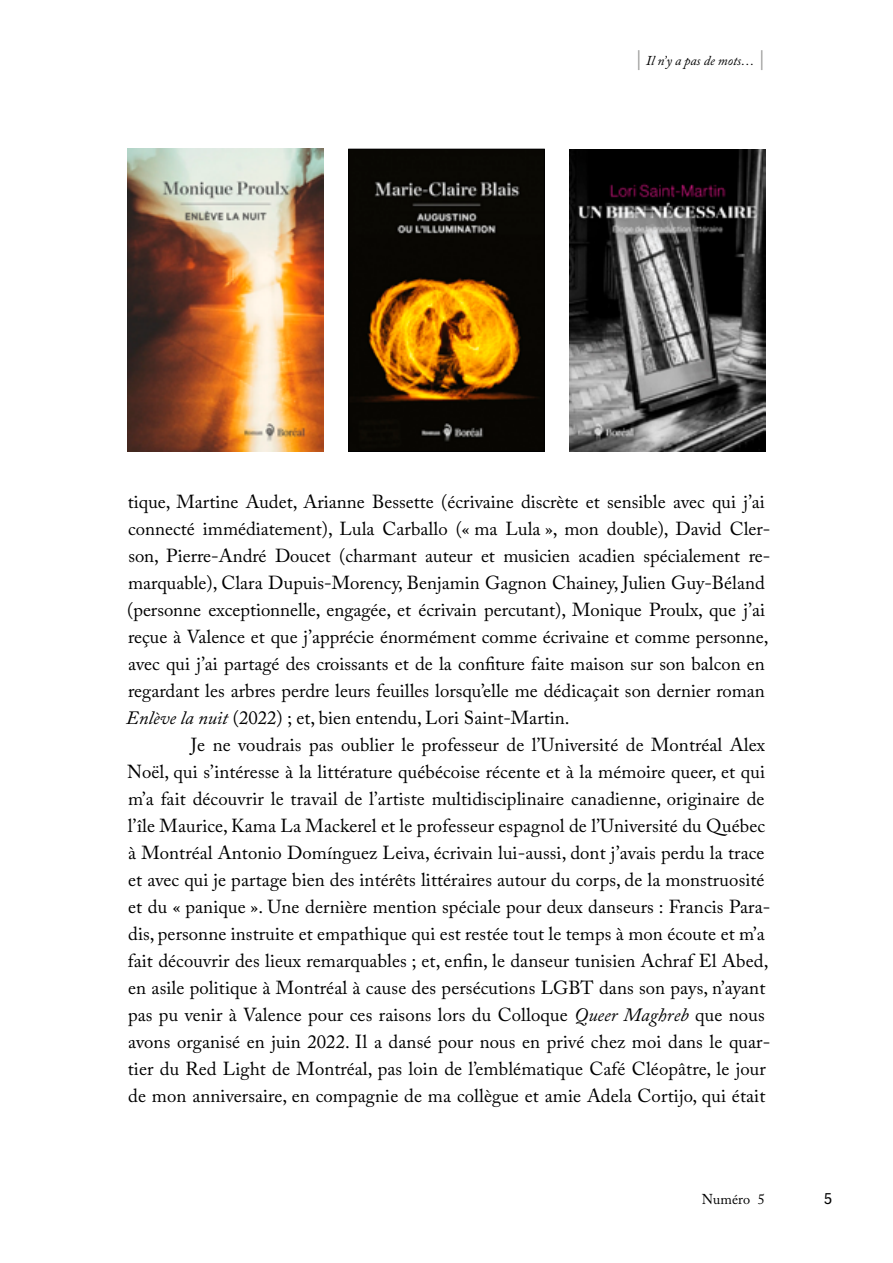
<style>
.page{position:relative;width:893px;height:1263px;background:#fff}
.page>*{position:absolute;margin:0;border:0;box-sizing:border-box;transform-origin:0 0}
.t1{font:18.75px/27px "Adobe Caslon Pro";letter-spacing:.005em;color:#000}
.t2{font:15px "Adelle Sans";color:#000}
.t3{font:14.25px "Adobe Caslon Pro";color:#000}
.t4{font:italic 13.5px "Adobe Caslon Pro";color:#000}
.s1{font-weight:600;font-style:normal;font-size:19.5px;color:#9d9d9c}
.s2{font-style:italic}
</style>
<div class="page">
<img style="left:351px;top:151px;width:191px;height:299px">
<div style="left:349px;top:149px;width:195px;height:303px;border:1px solid #000"></div>
<img style="left:570px;top:149px;width:195px;height:303px">
<img style="left:128px;top:149px;width:195px;height:303px">
<p class="t4" style="left:635px;top:53px;width:131px"><span class="s1">|</span> Il n’y a pas de mots… <span class="s1">|</span></p>
<p class="t1" style="left:126px;top:488px;width:646px">tique, Martine Audet, Arianne Bessette (écrivaine discrète et sensible avec qui j’ai connecté immédiatement), Lula Carballo (« ma Lula », mon double), David Cler&shy;son, Pierre-André Doucet (charmant auteur et musicien acadien spécialement re&shy;marquable), Clara Dupuis-Morency, Benjamin Gagnon Chainey, Julien Guy-Béland (personne exceptionnelle, engagée, et écrivain percutant), Monique Proulx, que j’ai reçue à Valence et que j’apprécie énormément comme écrivaine et comme personne, avec qui j’ai partagé des croissants et de la confiture faite maison sur son balcon en regardant les arbres perdre leurs feuilles lorsqu’elle me dédicaçait son dernier roman <span class="s2">Enlève la nuit</span> (2022) ; et, bien entendu, Lori Saint-Martin.</p>
<p class="t1" style="left:127px;top:731px;width:645px;text-indent:64px">Je ne voudrais pas oublier le professeur de l’Université de Montréal Alex Noël, qui s’intéresse à la littérature québécoise récente et à la mémoire queer, et qui m’a fait découvrir le travail de l’artiste multidisciplinaire canadienne, originaire de l’île Maurice, Kama La Mackerel et le professeur espagnol de l’Université du Québec à Montréal Antonio Domínguez Leiva, écrivain lui-aussi, dont j’avais perdu la trace et avec qui je partage bien des intérêts littéraires autour du corps, de la monstruosité et du « panique ». Une dernière mention spéciale pour deux danseurs : Francis Para&shy;dis, personne instruite et empathique qui est restée tout le temps à mon écoute et m’a fait découvrir des lieux remarquables ; et, enfin, le danseur tunisien Achraf El Abed, en asile politique à Montréal à cause des persécutions LGBT dans son pays, n’ayant pas pu venir à Valence pour ces raisons lors du Colloque <span class="s2">Queer Maghreb</span> que nous avons organisé en juin 2022. Il a dansé pour nous en privé chez moi dans le quar&shy;tier du Red Light de Montréal, pas loin de l’emblématique Café Cléopâtre, le jour de mon anniversaire, en compagnie de ma collègue et amie Adela Cortijo, qui était</p>
<p class="t3" style="left:702px;top:1190px;width:65px">Numéro 5</p>
<p class="t2" style="left:824px;top:1190px;width:10px">5</p>
</div>
